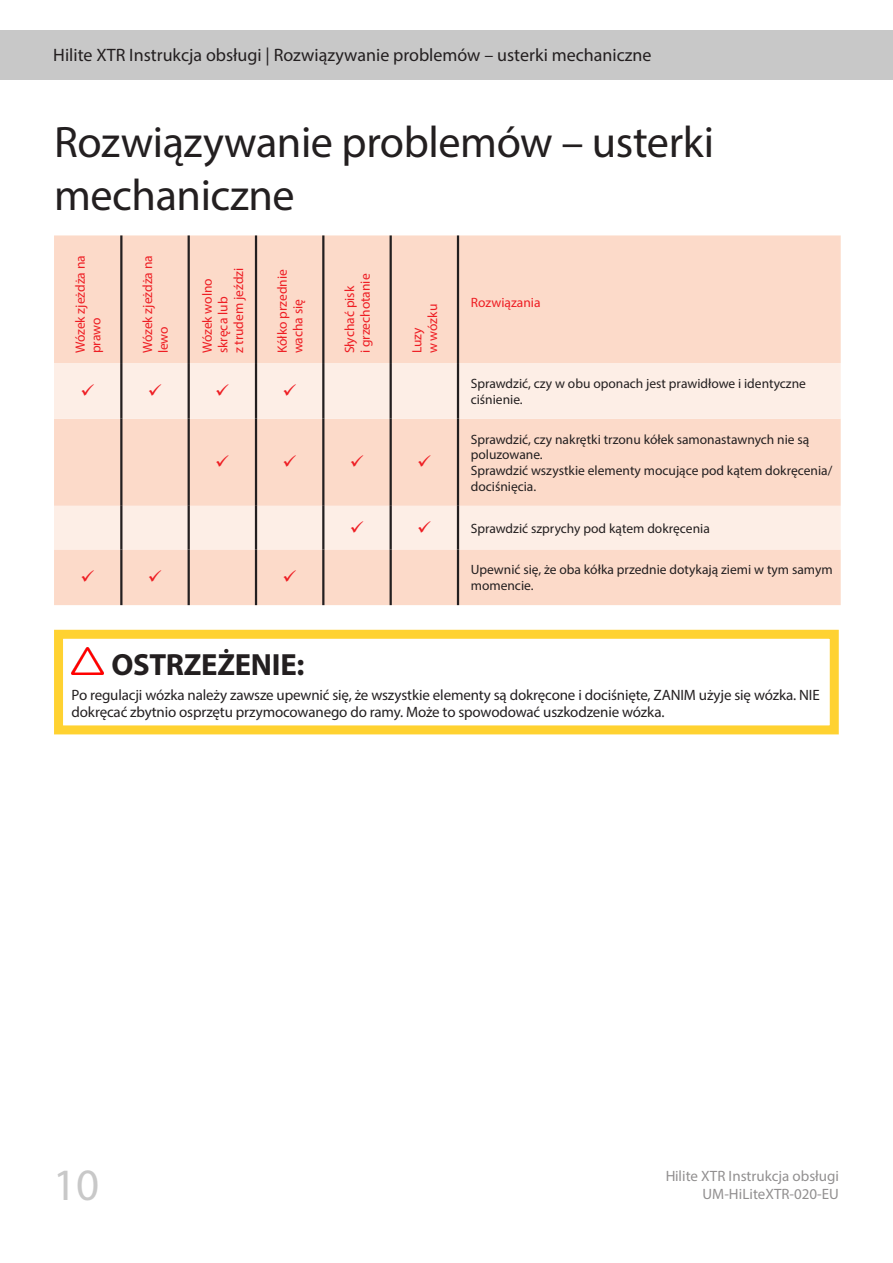
<style>
.page{position:relative;width:893px;height:1263px;background:#fff}
.page>*{position:absolute;margin:0;border:0;box-sizing:border-box;transform-origin:0 0}
.t1{font:45px "Myriad Pro";color:#c8c8c8}
.PL_-_Heading_1{font:44.25px/53.1px "Myriad Pro";letter-spacing:-.01em;color:#231f20}
.PL_-_Box_Heading{font:700 30.75px "Myriad Pro";letter-spacing:-.01em;color:#231f20}
.t2{font:18px "Myriad Pro";color:#231f20}
.PL_-_Box_Text{font:15px/16.5px "Myriad Pro";letter-spacing:-.01em;color:#231f20}
.PL_-_Table_text{font:13.5px/15.8px "Myriad Pro";color:#231f20}
.PL_-_Table_Text_RED{font:13.5px/15.8px "Myriad Pro";color:#ee1d23}
</style>
<div class="page">
<div style="left:0;top:31px;width:893px;height:49px;background:#c8c8c8"></div>
<div style="left:54px;top:235px;width:787px;height:370px;background:#fcdac9"></div>
<svg style="left:54px;top:363px;width:787px;height:186px;background:#fbe3d7"></svg>
<hr style="left:120px;top:235px;width:2px;height:128px;background:#231f20">
<hr style="left:188px;top:235px;width:2px;height:128px;background:#231f20">
<hr style="left:255px;top:235px;width:2px;height:128px;background:#231f20">
<hr style="left:322px;top:235px;width:2px;height:128px;background:#231f20">
<hr style="left:390px;top:235px;width:2px;height:128px;background:#231f20">
<hr style="left:120px;top:363px;width:2px;height:56px;background:#231f20">
<hr style="left:188px;top:363px;width:2px;height:56px;background:#231f20">
<hr style="left:255px;top:363px;width:2px;height:56px;background:#231f20">
<hr style="left:322px;top:363px;width:2px;height:56px;background:#231f20">
<hr style="left:390px;top:363px;width:2px;height:56px;background:#231f20">
<hr style="left:120px;top:419px;width:2px;height:87px;background:#231f20">
<hr style="left:188px;top:419px;width:2px;height:87px;background:#231f20">
<hr style="left:255px;top:419px;width:2px;height:87px;background:#231f20">
<hr style="left:322px;top:419px;width:2px;height:87px;background:#231f20">
<hr style="left:390px;top:419px;width:2px;height:87px;background:#231f20">
<hr style="left:120px;top:506px;width:2px;height:43px;background:#231f20">
<hr style="left:188px;top:506px;width:2px;height:43px;background:#231f20">
<hr style="left:255px;top:506px;width:2px;height:43px;background:#231f20">
<hr style="left:322px;top:506px;width:2px;height:43px;background:#231f20">
<hr style="left:390px;top:506px;width:2px;height:43px;background:#231f20">
<hr style="left:120px;top:549px;width:2px;height:56px;background:#231f20">
<hr style="left:188px;top:549px;width:2px;height:56px;background:#231f20">
<hr style="left:255px;top:549px;width:2px;height:56px;background:#231f20">
<hr style="left:322px;top:549px;width:2px;height:56px;background:#231f20">
<hr style="left:390px;top:549px;width:2px;height:56px;background:#231f20">
<hr style="left:457px;top:235px;width:2px;height:128px;background:#231f20">
<hr style="left:457px;top:363px;width:2px;height:56px;background:#231f20">
<hr style="left:457px;top:419px;width:2px;height:87px;background:#231f20">
<hr style="left:457px;top:506px;width:2px;height:43px;background:#231f20">
<hr style="left:457px;top:549px;width:2px;height:56px;background:#231f20">
<img style="left:72px;top:647px;width:31px;height:28px">
<div style="left:54px;top:630px;width:785px;height:104px;border:9px solid #ffd231"></div>
<svg style="left:82px;top:384px;width:12px;height:12px"></svg>
<svg style="left:149px;top:384px;width:12px;height:12px"></svg>
<svg style="left:217px;top:384px;width:12px;height:12px"></svg>
<svg style="left:284px;top:384px;width:12px;height:12px"></svg>
<svg style="left:217px;top:455px;width:12px;height:12px"></svg>
<svg style="left:284px;top:455px;width:12px;height:12px"></svg>
<svg style="left:351px;top:455px;width:12px;height:12px"></svg>
<svg style="left:419px;top:455px;width:12px;height:12px"></svg>
<svg style="left:351px;top:521px;width:12px;height:11px"></svg>
<svg style="left:419px;top:521px;width:12px;height:11px"></svg>
<svg style="left:82px;top:570px;width:12px;height:12px"></svg>
<svg style="left:149px;top:570px;width:12px;height:12px"></svg>
<svg style="left:284px;top:570px;width:12px;height:12px"></svg>
<h3 class="t2" style="left:53px;top:44px;width:600px">Hilite XTR Instrukcja obsługi | Rozwiązywanie problemów – usterki mechaniczne</h3>
<p class="PL_-_Heading_1" style="left:54px;top:115px;width:662px">Rozwiązywanie problemów – usterki mechaniczne</p>
<p class="PL_-_Table_Text_RED" style="left:72px;top:353px;width:100px;rotate:-90deg">Wózek zjeżdża na prawo</p>
<p class="PL_-_Table_Text_RED" style="left:140px;top:353px;width:100px;rotate:-90deg">Wózek zjeżdża na lewo</p>
<p class="PL_-_Table_Text_RED" style="left:199px;top:353px;width:87px;rotate:-90deg">Wózek wolno skręca lub<br>z trudem jeździ</p>
<p class="PL_-_Table_Text_RED" style="left:274px;top:353px;width:86px;rotate:-90deg">Kółko przednie wacha się</p>
<p class="PL_-_Table_Text_RED" style="left:342px;top:353px;width:81px;rotate:-90deg">Słychać pisk<br>i grzechotanie</p>
<p class="PL_-_Table_Text_RED" style="left:409px;top:353px;width:51px;rotate:-90deg">Luzy<br>w wózku</p>
<p class="PL_-_Table_Text_RED" style="left:471px;top:294px;width:71px">Rozwiązania</p>
<p class="PL_-_Table_text" style="left:471px;top:375px;width:337px">Sprawdzić, czy w obu oponach jest prawidłowe i identyczne ciśnienie.</p>
<p class="PL_-_Table_text" style="left:471px;top:431px;width:340px">Sprawdzić, czy nakrętki trzonu kółek samonastawnych nie są poluzowane.</p>
<p class="PL_-_Table_text" style="left:471px;top:463px;width:363px">Sprawdzić wszystkie elementy mocujące pod kątem dokręcenia/ dociśnięcia.</p>
<p class="PL_-_Table_text" style="left:471px;top:520px;width:241px">Sprawdzić szprychy pod kątem dokręcenia</p>
<p class="PL_-_Table_text" style="left:471px;top:562px;width:363px">Upewnić się, że oba kółka przednie dotykają ziemi w tym samym momencie.</p>
<p class="PL_-_Box_Heading" style="left:111px;top:644px;width:195px">OSTRZEŻENIE:</p>
<p class="PL_-_Box_Text" style="left:72px;top:687px;width:750px">Po regulacji wózka należy zawsze upewnić się, że wszystkie elementy są dokręcone i dociśnięte, ZANIM użyje się wózka. NIE dokręcać zbytnio osprzętu przymocowanego do ramy. Może to spowodować uszkodzenie wózka.</p>
<h1 class="t1" style="left:53px;top:1157px;width:48px">10</h1>
<p class="PL_-_Box_Text" style="left:665px;top:1168px;width:175px">Hilite XTR Instrukcja obsługi</p>
<p class="PL_-_Box_Text" style="left:702px;top:1186px;width:138px">UM-HiLiteXTR-020-EU</p>
</div>
